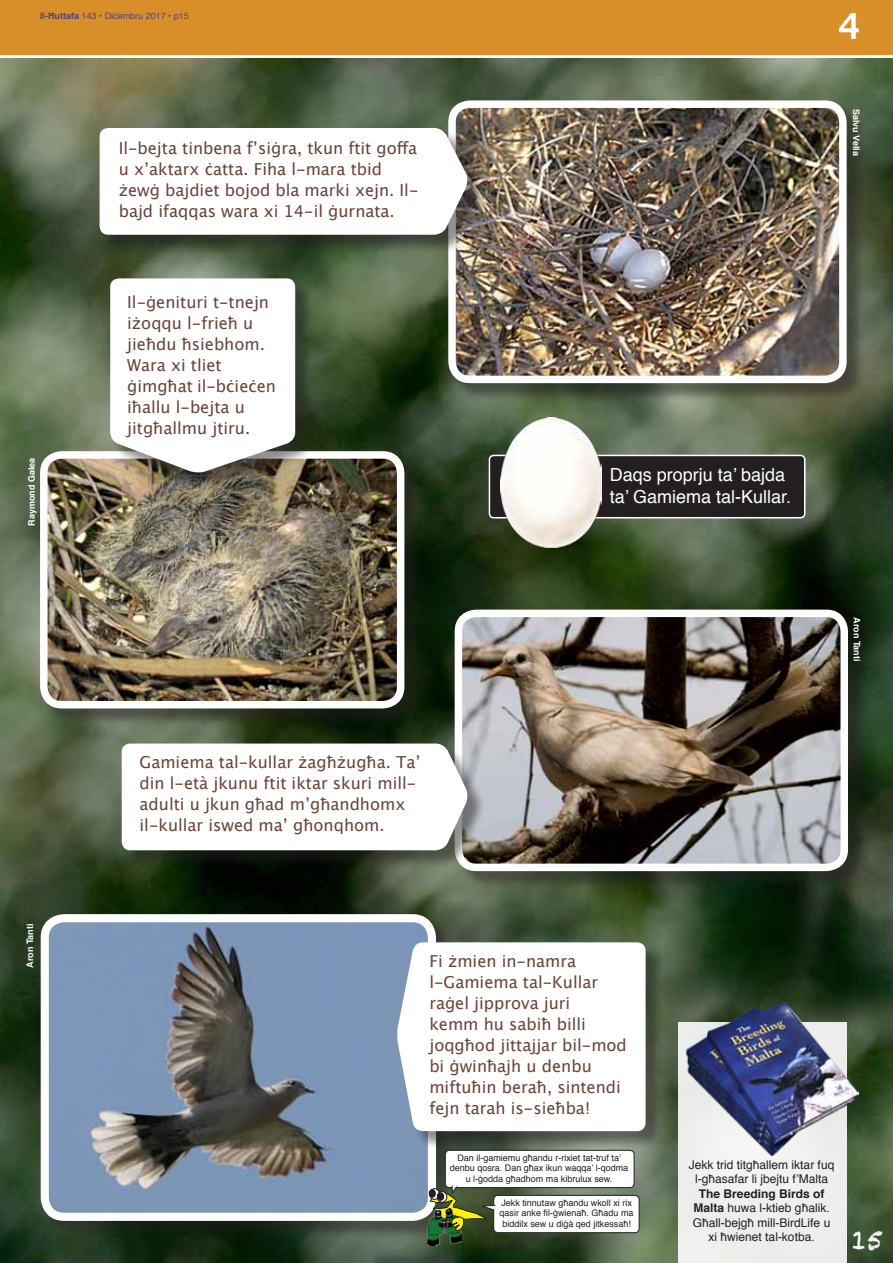
<style>
.page{position:relative;width:893px;height:1263px;background:#fff}
.page>*{position:absolute;margin:0;border:0;box-sizing:border-box;transform-origin:0 0}
.t1{font:700 36px "Lucida Grande";color:#fff}
.t2{font:18px/21.6px "Helvetica";color:#fff}
.t3{font:16.5px/21px "Lucida Grande";color:#694339}
.t4{font:12px/14.4px "Helvetica";color:#231f20;text-align:center}
.t5{font:9px/10.5px "Helvetica";color:#231f20;text-align:center}
.t6{font:700 9px "Helvetica";color:#fff}
.t7{font:9px "Helvetica";color:#2e3092}
.s1{font-weight:700}
</style>
<div class="page">
<img style="left:0;top:58px;width:893px;height:1205px">
<div style="left:0;top:0;width:893px;height:56px;background:#d98f29"></div>
<hr style="left:0;top:55px;width:893px;height:3px;background:#fff">
<div style="left:679px;top:1022px;width:168px;height:241px;background:#edefec"></div>
<img style="left:681px;top:1003px;width:177px;height:153px">
<div style="left:42px;top:453px;width:381px;height:274px;background:#231f20;opacity:.5"></div>
<img style="left:44px;top:455px;width:357px;height:250px">
<div style="left:40px;top:451px;width:364px;height:257px;border:8px solid #fff;border-radius:18px"></div>
<div style="left:489px;top:455px;width:316px;height:63px;background:#231f20;border-radius:4px"></div>
<div style="left:489px;top:455px;width:316px;height:63px;border:2px solid #fff;border-radius:4px"></div>
<img style="left:501px;top:417px;width:100px;height:130px">
<div style="left:451px;top:103px;width:414px;height:299px;background:#231f20;opacity:.5"></div>
<img style="left:452px;top:104px;width:391px;height:275px">
<div style="left:448px;top:100px;width:399px;height:283px;border:8px solid #fff;border-radius:18px"></div>
<div style="left:457px;top:612px;width:410px;height:278px;background:#231f20;opacity:.5"></div>
<img style="left:458px;top:613px;width:386px;height:254px">
<div style="left:455px;top:610px;width:393px;height:261px;border:8px solid #fff;border-radius:18px"></div>
<div style="left:43px;top:916px;width:411px;height:323px;background:#231f20;opacity:.5"></div>
<img style="left:45px;top:918px;width:387px;height:299px">
<div style="left:41px;top:914px;width:395px;height:307px;border:8px solid #fff;border-radius:20px"></div>
<div style="left:102px;top:130px;width:384px;height:123px;background:#231f20;opacity:.5"></div>
<svg style="left:100px;top:128px;width:370px;height:107px"></svg>
<div style="left:112px;top:281px;width:202px;height:210px;background:#231f20;opacity:.5"></div>
<svg style="left:110px;top:278px;width:185px;height:196px"></svg>
<div style="left:124px;top:746px;width:362px;height:123px;background:#231f20;opacity:.5"></div>
<svg style="left:122px;top:743px;width:347px;height:107px"></svg>
<div style="left:399px;top:944px;width:265px;height:206px;background:#231f20;opacity:.5"></div>
<svg style="left:396px;top:942px;width:250px;height:189px"></svg>
<img style="left:427px;top:1208px;width:34px;height:37px">
<div style="left:445px;top:1150px;width:189px;height:37px;background:#fff;border-radius:4px"></div>
<div style="left:445px;top:1150px;width:189px;height:38px;border:1px solid #231f20;border-radius:4px"></div>
<div style="left:494px;top:1195px;width:145px;height:38px;background:#fff;border-radius:4px"></div>
<div style="left:493px;top:1195px;width:146px;height:38px;border:1px solid #231f20;border-radius:4px"></div>
<svg style="left:429px;top:1185px;width:67px;height:48px;background:#5f6c3c"></svg>
<svg style="left:853px;top:1231px;width:29px;height:20px"></svg>
<p class="t7" style="left:40px;top:9px;width:150px"><span class="s1">Il-Ħuttafa</span> 143 • Diċembru 2017 • p15</p>
<h1 class="t1" style="left:837px;top:-3px;width:25px">4</h1>
<p class="t6" style="left:24px;top:526px;width:70px;rotate:-90deg">Raymond Galea</p>
<p class="t6" style="left:23px;top:968px;width:46px;rotate:-90deg">Aron Tanti</p>
<p class="t3" style="left:119px;top:137px;width:301px">Il-bejta tinbena f’siġra, tkun ftit goffa u x’aktarx ċatta. Fiha l-mara tbid żewġ bajdiet bojod bla marki xejn. Il&shy;bajd ifaqqas wara xi 14-il ġurnata.</p>
<p class="t3" style="left:127px;top:292px;width:150px">Il-ġenituri t-tnejn iżoqqu l-frieħ u jieħdu ħsiebhom.<br>Wara xi tliet ġimgħat il-bċieċen iħallu l-bejta u jitgħallmu jtiru.</p>
<p class="t3" style="left:140px;top:752px;width:282px">Gamiema tal-kullar żagħżugħa. Ta’ din l-età jkunu ftit iktar skuri mill&shy;adulti u jkun għad m’għandhomx il-kullar iswed ma’ għonqhom.</p>
<p class="t6" style="left:863px;top:109px;width:49px;rotate:90deg">Salvu Vella</p>
<p class="t2" style="left:610px;top:464px;width:183px">Daqs proprju ta’ bajda ta’ Gamiema tal-Kullar.</p>
<p class="t6" style="left:864px;top:617px;width:46px;rotate:90deg">Aron Tanti</p>
<p class="t3" style="left:429px;top:950px;width:199px">Fi żmien in-namra l-Gamiema tal-Kullar raġel jipprova juri<br>kemm hu sabiħ billi joqgħod jittajjar bil-mod bi ġwinħajh u denbu miftuħin beraħ, sintendi fejn tarah is-sieħba!</p>
<p class="t5" style="left:450px;top:1153px;width:180px">Dan il-gamiemu għandu r-rixiet tat-truf ta’ denbu qosra. Dan għax ikun waqqa’ l-qodma u l-ġodda għadhom ma kibrulux sew.</p>
<p class="t5" style="left:500px;top:1198px;width:136px">Jekk tinnutaw għandu wkoll xi rix qasir anke fil-ġwienaħ. Għadu ma biddilx sew u diġà qed jitkessaħ!</p>
<p class="t4" style="left:689px;top:1158px;width:147px">Jekk trid titgħallem iktar fuq l-għasafar li jbejtu f’Malta</p>
<p class="t4" style="left:693px;top:1187px;width:139px"><span class="s1">The Breeding Birds of<br>Malta</span> huwa l-ktieb għalik.<br>Għall-bejgħ mill-BirdLife u xi ħwienet tal-kotba.</p>
</div>
